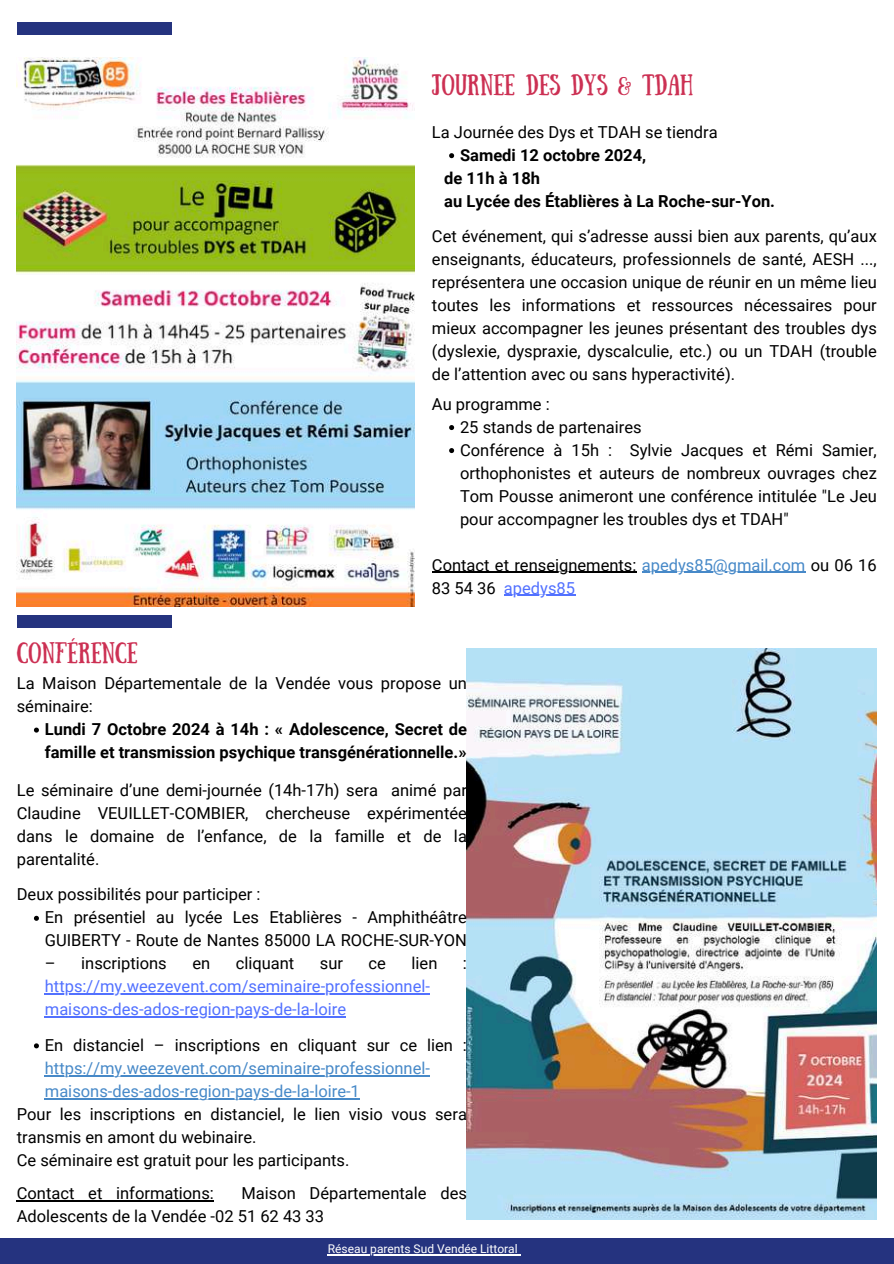
<style>
.page{position:relative;width:894px;height:1264px;background:#fff}
.page>*{position:absolute;margin:0;border:0;box-sizing:border-box;transform-origin:0 0}
.t1{font:21px "Sunday";color:#cc3053}
.t2{font:16.5px/23px "Roboto";color:#000}
.t3{font:700 16.5px/23px "Roboto";color:#000}
.t4{font:16.5px/23px "Roboto";color:#4789c8}
.t5{font:16.5px/23px "Roboto";color:#5271ff}
.t6{font:12px "Roboto";color:#fff}
.s1{color:#4789c8}
.s2{color:#5271ff}
</style>
<div class="page">
<div style="left:0;top:1237px;width:893px;height:26px;background:#25337f"></div>
<div style="left:17px;top:614px;width:154px;height:13px;background:#25337f"></div>
<hr style="left:328px;top:1254px;width:190px;height:1px;background:#fff">
<img style="left:467px;top:648px;width:409px;height:571px">
<svg style="left:34px;top:727px;width:5px;height:5px"></svg>
<svg style="left:34px;top:915px;width:5px;height:5px"></svg>
<hr style="left:45px;top:993px;width:385px;height:1px;background:#5271ff">
<hr style="left:45px;top:1016px;width:301px;height:1px;background:#5271ff">
<svg style="left:34px;top:1043px;width:5px;height:5px"></svg>
<hr style="left:45px;top:1074px;width:385px;height:2px;background:#4789c8">
<hr style="left:45px;top:1097px;width:315px;height:2px;background:#4789c8">
<hr style="left:17px;top:1200px;width:197px;height:1px;background:#000">
<img style="left:17px;top:57px;width:397px;height:549px">
<svg style="left:449px;top:153px;width:5px;height:5px"></svg>
<svg style="left:449px;top:425px;width:5px;height:5px"></svg>
<svg style="left:449px;top:448px;width:5px;height:5px"></svg>
<hr style="left:432px;top:571px;width:204px;height:2px;background:#000">
<hr style="left:641px;top:571px;width:164px;height:2px;background:#4789c8">
<hr style="left:504px;top:594px;width:71px;height:2px;background:#5271ff">
<div style="left:17px;top:23px;width:154px;height:12px;background:#25337f"></div>
<p class="t1" style="left:432px;top:70px;width:262px">JOURNEE DES DYS &amp; TDAH</p>
<p class="t2" style="left:432px;top:120px;width:287px">La Journée des Dys et TDAH se tiendra</p>
<p class="t3" style="left:444px;top:143px;width:332px;text-indent:16px">Samedi 12 octobre 2024,<br>de 11h à 18h<br>au Lycée des Établières à La Roche-sur-Yon.</p>
<p class="t2" style="left:432px;top:225px;width:446px;text-align:justify">Cet événement, qui s’adresse aussi bien aux parents, qu’aux enseignants, éducateurs, professionnels de santé, AESH ..., représentera une occasion unique de réunir en un même lieu toutes les informations et ressources nécessaires pour mieux accompagner les jeunes présentant des troubles dys (dyslexie, dyspraxie, dyscalculie, etc.) ou un TDAH (trouble de l’attention avec ou sans hyperactivité).</p>
<p class="t2" style="left:460px;top:392px;width:418px;text-indent:-28px">Au programme :<br>25 stands de partenaires<br>Conférence à 15h : Sylvie Jacques et Rémi Samier, orthophonistes et auteurs de nombreux ouvrages chez Tom Pousse animeront une conférence intitulée "Le Jeu pour accompagner les troubles dys et TDAH"</p>
<p class="t2" style="left:432px;top:553px;width:446px">Contact et renseignements: <span class="s1">apedys85@gmail.com</span> ou 06 16<br>83 54 36 <span class="s2">apedys85</span></p>
<p class="t1" style="left:17px;top:638px;width:122px">CONFÉRENCE</p>
<p class="t2" style="left:17px;top:672px;width:451px">La Maison Départementale de la Vendée vous propose un séminaire:</p>
<p class="t3" style="left:45px;top:718px;width:423px">Lundi 7 Octobre 2024 à 14h : « Adolescence, Secret de famille et transmission psychique transgénérationnelle.»</p>
<p class="t2" style="left:17px;top:778px;width:451px;text-align:justify">Le séminaire d’une demi-journée (14h-17h) sera animé par Claudine VEUILLET-COMBIER, chercheuse expérimentée dans le domaine de l’enfance, de la famille et de la parentalité.</p>
<p class="t2" style="left:45px;top:883px;width:423px;text-indent:-28px">Deux possibilités pour participer :<br>En présentiel au lycée Les Etablières - Amphithéâtre<br>GUIBERTY - Route de Nantes 85000 LA ROCHE-SUR-YON</p>
<p class="t2" style="left:45px;top:952px;width:123px">– inscriptions</p>
<p class="t2" style="left:192px;top:952px;width:19px">en</p>
<p class="t2" style="left:236px;top:952px;width:60px">cliquant</p>
<p class="t2" style="left:320px;top:952px;width:25px">sur</p>
<p class="t2" style="left:368px;top:952px;width:19px">ce</p>
<p class="t2" style="left:411px;top:952px;width:27px">lien</p>
<p class="t2" style="left:463px;top:952px;width:5px">:</p>
<p class="t5" style="left:45px;top:975px;width:386px">https://my.weezevent.com/seminaire-professionnel&shy;maisons-des-ados-region-pays-de-la-loire</p>
<p class="t2" style="left:45px;top:1033px;width:423px">En distanciel – inscriptions en cliquant sur ce lien :</p>
<p class="t4" style="left:45px;top:1056px;width:386px">https://my.weezevent.com/seminaire-professionnel&shy;maisons-des-ados-region-pays-de-la-loire-1</p>
<p class="t2" style="left:17px;top:1102px;width:451px">Pour les inscriptions en distanciel, le lien visio vous sera transmis en amont du webinaire.<br>Ce séminaire est gratuit pour les participants.</p>
<p class="t2" style="left:17px;top:1182px;width:198px">Contact et informations:</p>
<p class="t2" style="left:17px;top:1182px;width:451px;text-indent:224px">Maison Départementale des<br>Adolescents de la Vendée -02 51 62 43 33</p>
<p class="t6" style="left:328px;top:1242px;width:191px">Réseau parents Sud Vendée Littoral</p>
</div>
